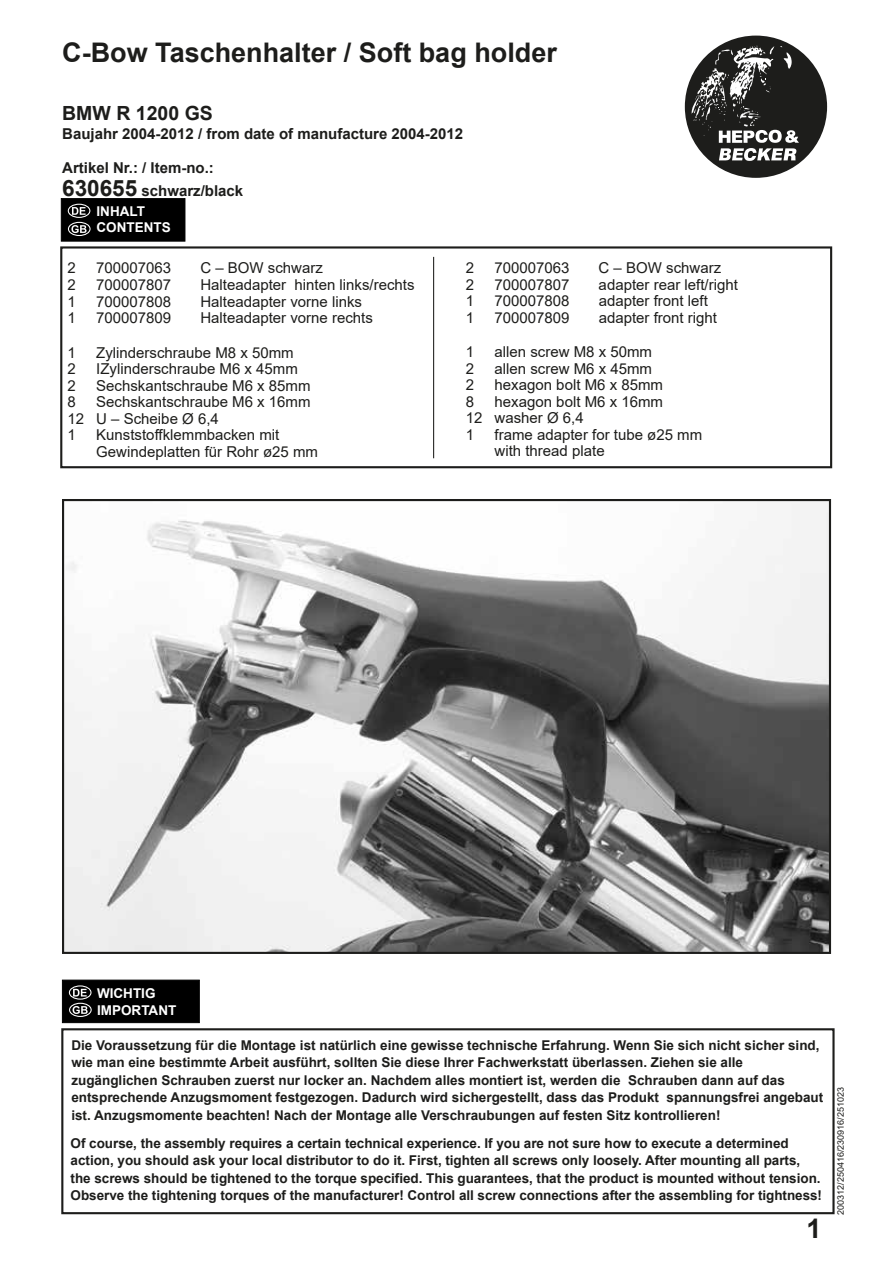
<style>
.page{position:relative;width:893px;height:1263px;background:#fff}
.page>*{position:absolute;margin:0;border:0;box-sizing:border-box;transform-origin:0 0}
.t1{font:700 27px "Arial";color:#1d1d1b}
.t2{font:700 19.5px "Arial";color:#1d1d1b}
.t3{font:15px/16.5px "Arial";color:#1d1d1b}
.t4{font:700 15px/22.5px "Arial";color:#1d1d1b}
.t5{font:700 13.5px/17.5px "Arial";color:#1d1d1b}
.t6{font:700 13.5px/16.2px "Arial";color:#fff}
.t7{font:9px "Arial";color:#1d1d1b}
.s1{font-size:22.5px}
</style>
<div class="page">
<hr style="left:433px;top:257px;width:1px;height:201px;background:#1d1d1b">
<img style="left:65px;top:502px;width:763px;height:449px">
<div style="left:62px;top:499px;width:769px;height:455px;border:2px solid #1d1d1b"></div>
<div style="left:685px;top:36px;width:142px;height:142px;background:#1d1d1b;border-radius:50%"></div>
<svg style="left:691px;top:46px;width:108px;height:115px"></svg>
<div style="left:60px;top:246px;width:772px;height:222px;border:2px solid #1d1d1b"></div>
<div style="left:61px;top:198px;width:124px;height:43px;background:#000;border:1px solid #000"></div>
<svg style="left:72px;top:207px;width:14px;height:8px"></svg>
<div style="left:68px;top:204px;width:22px;height:14px;border:1px solid #fff;border-radius:50%"></div>
<svg style="left:71px;top:225px;width:16px;height:8px"></svg>
<div style="left:68px;top:222px;width:23px;height:14px;border:1px solid #fff;border-radius:50%"></div>
<div style="left:61px;top:1028px;width:774px;height:186px;border:2px solid #1d1d1b"></div>
<div style="left:62px;top:980px;width:138px;height:43px;background:#000;border:1px solid #000"></div>
<svg style="left:73px;top:989px;width:14px;height:7px"></svg>
<div style="left:69px;top:985px;width:23px;height:15px;border:1px solid #fff;border-radius:50%"></div>
<svg style="left:73px;top:1006px;width:15px;height:8px"></svg>
<div style="left:69px;top:1003px;width:23px;height:14px;border:1px solid #fff;border-radius:50%"></div>
<h1 class="t1" style="left:62px;top:33px;width:496px">C-Bow Taschenhalter / Soft bag holder</h1>
<h2 class="t2" style="left:62px;top:99px;width:152px">BMW R 1200 GS</h2>
<p class="t4" style="left:62px;top:122px;width:402px">Baujahr 2004-2012 / from date of manufacture 2004-2012</p>
<p class="t4" style="left:62px;top:157px;width:182px">Artikel Nr.: / Item-no.:<br><span class="s1">630655</span> schwarz/black</p>
<p class="t6" style="left:97px;top:203px;width:76px">INHALT<br>CONTENTS</p>
<p class="t3" style="left:67px;top:260px;width:10px">2</p>
<p class="t3" style="left:96px;top:260px;width:77px">700007063</p>
<p class="t3" style="left:200px;top:260px;width:124px">C – BOW schwarz</p>
<p class="t3" style="left:67px;top:276px;width:10px">2</p>
<p class="t3" style="left:96px;top:276px;width:77px">700007807</p>
<p class="t3" style="left:200px;top:276px;width:216px">Halteadapter hinten links/rechts</p>
<p class="t3" style="left:67px;top:293px;width:10px">1</p>
<p class="t3" style="left:96px;top:293px;width:77px">700007808</p>
<p class="t3" style="left:200px;top:293px;width:163px">Halteadapter vorne links</p>
<p class="t3" style="left:67px;top:309px;width:10px">1</p>
<p class="t3" style="left:96px;top:309px;width:77px">700007809</p>
<p class="t3" style="left:200px;top:309px;width:174px">Halteadapter vorne rechts</p>
<p class="t3" style="left:67px;top:344px;width:10px">1</p>
<p class="t3" style="left:96px;top:344px;width:199px">Zylinderschraube M8 x 50mm</p>
<p class="t3" style="left:67px;top:360px;width:10px">2</p>
<p class="t3" style="left:96px;top:360px;width:203px">IZylinderschraube M6 x 45mm</p>
<p class="t3" style="left:67px;top:377px;width:10px">2</p>
<p class="t3" style="left:96px;top:377px;width:216px">Sechskantschraube M6 x 85mm</p>
<p class="t3" style="left:67px;top:393px;width:10px">8</p>
<p class="t3" style="left:67px;top:393px;width:245px;text-indent:29px">Sechskantschraube M6 x 16mm<br>12 U – Scheibe Ø 6,4<br>1</p>
<p class="t3" style="left:96px;top:426px;width:223px">Kunststoffklemmbacken mit<br>Gewindeplatten für Rohr ø25 mm</p>
<p class="t3" style="left:466px;top:260px;width:10px">2</p>
<p class="t3" style="left:494px;top:260px;width:77px">700007063</p>
<p class="t3" style="left:599px;top:260px;width:124px">C – BOW schwarz</p>
<p class="t3" style="left:466px;top:276px;width:10px">2</p>
<p class="t3" style="left:494px;top:276px;width:77px">700007807</p>
<p class="t3" style="left:599px;top:276px;width:141px">adapter rear left/right</p>
<p class="t3" style="left:466px;top:293px;width:10px">1</p>
<p class="t3" style="left:494px;top:293px;width:77px">700007808</p>
<p class="t3" style="left:599px;top:293px;width:111px">adapter front left</p>
<p class="t3" style="left:466px;top:309px;width:10px">1</p>
<p class="t3" style="left:494px;top:309px;width:77px">700007809</p>
<p class="t3" style="left:599px;top:309px;width:120px">adapter front right</p>
<p class="t3" style="left:466px;top:344px;width:10px">1</p>
<p class="t3" style="left:494px;top:344px;width:159px">allen screw M8 x 50mm</p>
<p class="t3" style="left:466px;top:360px;width:10px">2</p>
<p class="t3" style="left:494px;top:360px;width:159px">allen screw M6 x 45mm</p>
<p class="t3" style="left:466px;top:377px;width:10px">2</p>
<p class="t3" style="left:495px;top:377px;width:170px">hexagon bolt M6 x 85mm</p>
<p class="t3" style="left:466px;top:393px;width:10px">8</p>
<p class="t3" style="left:466px;top:393px;width:199px;text-indent:29px">hexagon bolt M6 x 16mm<br>12 washer Ø 6,4<br>1</p>
<p class="t3" style="left:495px;top:426px;width:209px">frame adapter for tube ø25 mm with thread plate</p>
<p class="t6" style="left:97px;top:986px;width:81px">WICHTIG<br>IMPORTANT</p>
<p class="t5" style="left:71px;top:1036px;width:753px">Die Voraussetzung für die Montage ist natürlich eine gewisse technische Erfahrung. Wenn Sie sich nicht sicher sind, wie man eine bestimmte Arbeit ausführt, sollten Sie diese Ihrer Fachwerkstatt überlassen. Ziehen sie alle zugänglichen Schrauben zuerst nur locker an. Nachdem alles montiert ist, werden die Schrauben dann auf das entsprechende Anzugsmoment festgezogen. Dadurch wird sichergestellt, dass das Produkt spannungsfrei angebaut ist. Anzugsmomente beachten! Nach der Montage alle Verschraubungen auf festen Sitz kontrollieren!</p>
<p class="t5" style="left:71px;top:1134px;width:753px">Of course, the assembly requires a certain technical experience. If you are not sure how to execute a determined action, you should ask your local distributor to do it. First, tighten all screws only loosely. After mounting all parts, the screws should be tightened to the torque specified. This guarantees, that the product is mounted without tension.<br>Observe the tightening torques of the manufacturer! Control all screw connections after the assembling for tightness!</p>
<h1 class="t1" style="left:807px;top:1210px;width:17px">1</h1>
<p class="t7" style="left:834px;top:1215px;width:129px;rotate:-90deg">200312/250416/230916/251023</p>
</div>
